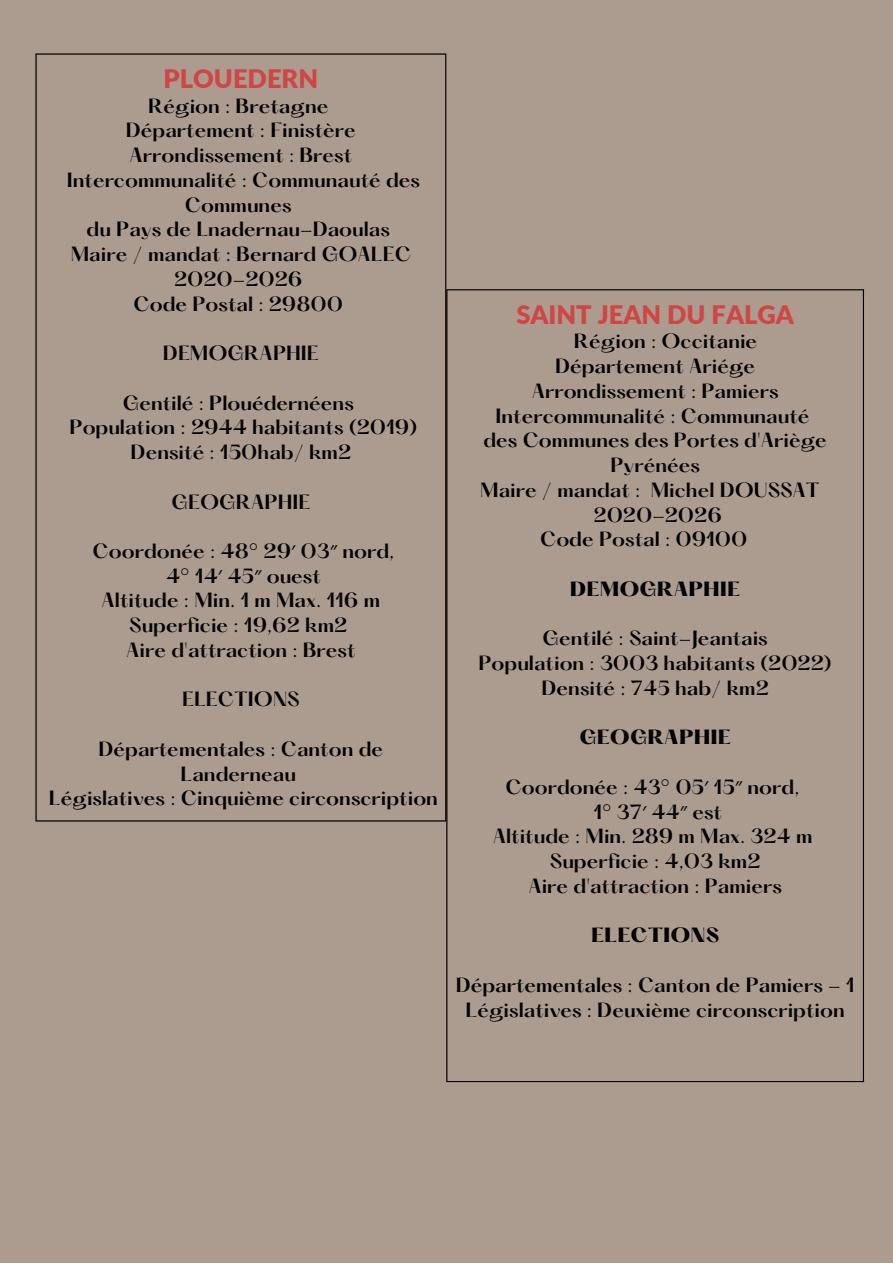
<style>
.page{position:relative;width:893px;height:1264px;background:#fff}
.page>*{position:absolute;margin:0;border:0;box-sizing:border-box;transform-origin:0 0}
.t1{font:900 25.5px "Lato";color:#d04644}
.t2{font:600 18px/24.8px "Hatton";color:#000;text-align:center}
.t3{font:800 18px "Hatton";color:#000}
.s1{font-family:"Noto Sans";font-weight:400}
</style>
<div class="page">
<div style="left:0;top:0;width:892px;height:1262px;background:#ac9c90"></div>
<hr style="left:446px;top:290px;width:1px;height:790px;background:#000">
<hr style="left:862px;top:290px;width:1px;height:790px;background:#000">
<hr style="left:446px;top:289px;width:417px;height:1px;background:#000">
<hr style="left:446px;top:1080px;width:417px;height:2px;background:#000">
<hr style="left:35px;top:55px;width:2px;height:765px;background:#000">
<hr style="left:445px;top:55px;width:1px;height:765px;background:#000">
<hr style="left:35px;top:53px;width:411px;height:2px;background:#000">
<hr style="left:35px;top:820px;width:411px;height:1px;background:#000">
<h1 class="t1" style="left:164px;top:63px;width:156px">PLOUEDERN</h1>
<p class="t2" style="left:67px;top:95px;width:355px">Région : Bretagne<br>Département : Finistère<br>Arrondissement : Brest<br>Intercommunalité : Communauté des<br>Communes<br>du Pays de Lnadernau-Daoulas<br>Maire / mandat : Bernard GOALEC<br>2020-2026<br>Code Postal : 29800</p>
<p class="t2" style="left:163px;top:342px;width:157px">DEMOGRAPHIE</p>
<p class="t2" style="left:70px;top:392px;width:349px">Gentilé : Plouédernéens<br>Population : 2944 habitants (2019)<br>Densité : 150hab/ km2</p>
<p class="t2" style="left:171px;top:491px;width:140px">GEOGRAPHIE</p>
<p class="t2" style="left:93px;top:540px;width:303px">Coordonée : 48° 29<span class="s1">′</span> 03<span class="s1">″</span> nord,<br>4° 14<span class="s1">′</span> 45<span class="s1">″</span> ouest<br>Altitude : Min. 1 m Max. 116 m<br>Superficie : 19,62 km2<br>Aire d'attraction : Brest</p>
<p class="t2" style="left:182px;top:689px;width:119px">ELECTIONS</p>
<p class="t2" style="left:49px;top:738px;width:390px">Départementales : Canton de<br>Landerneau<br>Législatives : Cinquième circonscription</p>
<h1 class="t1" style="left:516px;top:298px;width:279px">SAINT JEAN DU FALGA</h1>
<p class="t2" style="left:574px;top:331px;width:185px">Région : Occitanie</p>
<p class="t2" style="left:555px;top:356px;width:202px">Département Ariége</p>
<p class="t2" style="left:531px;top:380px;width:248px">Arrondissement : Pamiers</p>
<p class="t2" style="left:495px;top:405px;width:315px">Intercommunalité : Communauté</p>
<p class="t2" style="left:483px;top:430px;width:345px">des Communes des Portes d'Ariège</p>
<p class="t2" style="left:610px;top:455px;width:91px">Pyrénées</p>
<p class="t2" style="left:480px;top:479px;width:341px">Maire / mandat : Michel DOUSSAT</p>
<p class="t2" style="left:593px;top:504px;width:130px">2020-2026</p>
<p class="t2" style="left:540px;top:529px;width:209px">Code Postal : 09100</p>
<p class="t3" style="left:570px;top:580px;width:172px">DEMOGRAPHIE</p>
<p class="t2" style="left:478px;top:628px;width:355px">Gentilé : Saint-Jeantais<br>Population : 3003 habitants (2022)<br>Densité : 745 hab/ km2</p>
<p class="t3" style="left:579px;top:729px;width:153px">GEOGRAPHIE</p>
<p class="t2" style="left:492px;top:776px;width:321px">Coordonée : 43° 05<span class="s1">′</span> 15<span class="s1">″</span> nord,<br>1° 37<span class="s1">′</span> 44<span class="s1">″</span> est<br>Altitude : Min. 289 m Max. 324 m<br>Superficie : 4,03 km2<br>Aire d'attraction : Pamiers</p>
<p class="t3" style="left:591px;top:926px;width:130px">ELECTIONS</p>
<p class="t2" style="left:455px;top:974px;width:400px">Départementales : Canton de Pamiers - 1<br>Législatives : Deuxième circonscription</p>
</div>
